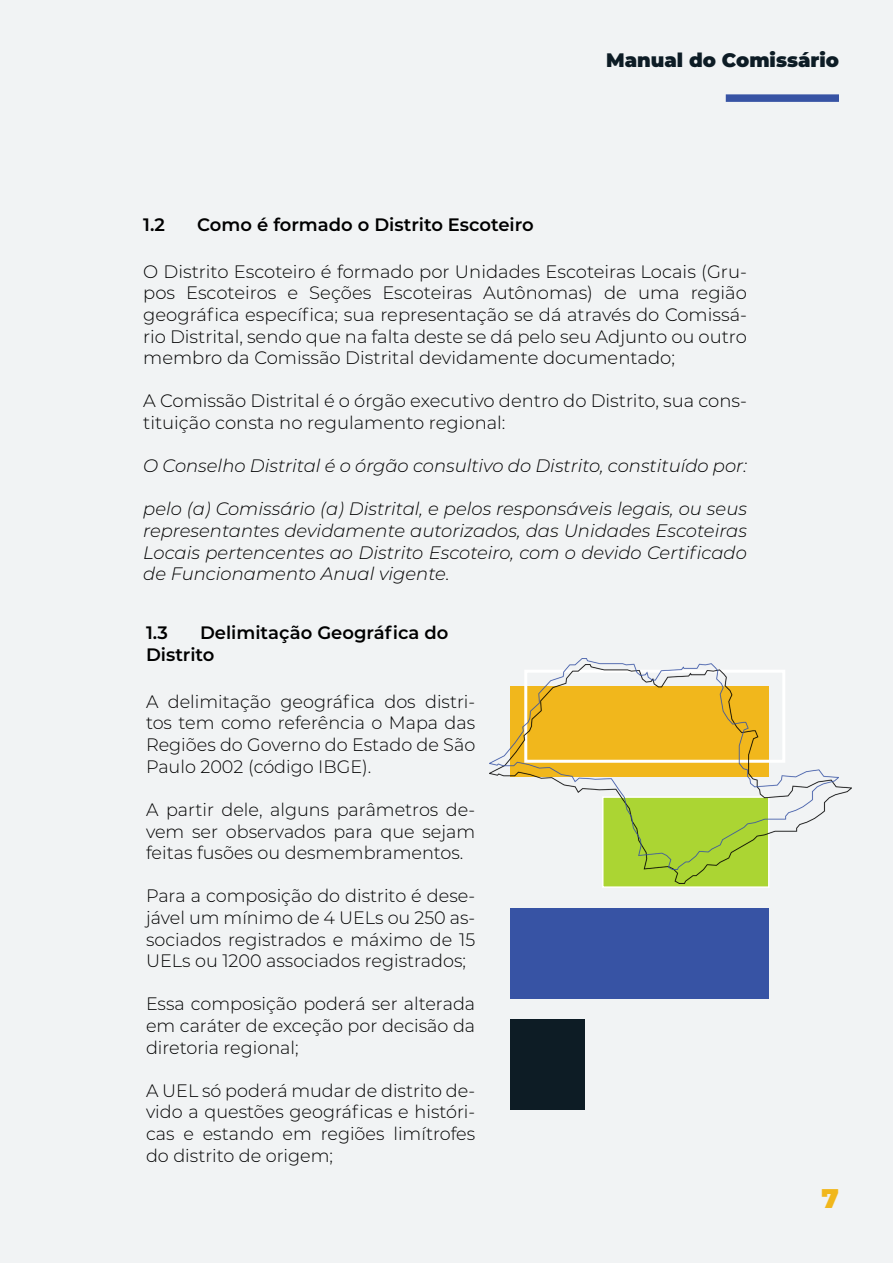
<style>
.page{position:relative;width:893px;height:1263px;background:#f1f3f4}
.page>*{position:absolute;margin:0;border:0;box-sizing:border-box;transform-origin:0 0}
.t1{font:900 27px "Montserrat";color:#f1b71c}
.t2{font:900 19.5px "Montserrat";color:#0d1c25}
.t3{font:300 18px/21.6px "Montserrat";color:#000;text-align:justify}
.t4{font:italic 300 18px/21.6px "Montserrat";color:#000;text-align:justify}
.t5{font:600 18px/21.6px "Montserrat";color:#000}
</style>
<div class="page">
<div style="left:726px;top:94px;width:113px;height:8px;background:#3753a4"></div>
<div style="left:602px;top:796px;width:167px;height:92px;background:#abd533;border:2px solid #fff"></div>
<div style="left:511px;top:908px;width:258px;height:90px;background:#3753a4"></div>
<div style="left:511px;top:1020px;width:74px;height:90px;background:#0d1c25"></div>
<img style="left:489px;top:658px;width:350px;height:211px">
<p class="t2" style="left:606px;top:45px;width:234px">Manual do Comissário</p>
<p class="t5" style="left:143px;top:213px;width:23px">1.2</p>
<p class="t5" style="left:197px;top:213px;width:338px">Como é formado o Distrito Escoteiro</p>
<p class="t3" style="left:143px;top:260px;width:605px">O Distrito Escoteiro é formado por Unidades Escoteiras Locais (Gru&shy;pos Escoteiros e Seções Escoteiras Autônomas) de uma região geográfica específica; sua representação se dá através do Comissá&shy;rio Distrital, sendo que na falta deste se dá pelo seu Adjunto ou outro membro da Comissão Distrital devidamente documentado;</p>
<p class="t3" style="left:143px;top:390px;width:605px">A Comissão Distrital é o órgão executivo dentro do Distrito, sua cons&shy;tituição consta no regulamento regional:</p>
<p class="t4" style="left:143px;top:454px;width:605px">O Conselho Distrital é o órgão consultivo do Distrito, constituído por:</p>
<p class="t4" style="left:143px;top:498px;width:605px">pelo (a) Comissário (a) Distrital, e pelos responsáveis legais, ou seus representantes devidamente autorizados, das Unidades Escoteiras Locais pertencentes ao Distrito Escoteiro, com o devido Certificado de Funcionamento Anual vigente.</p>
<p class="t5" style="left:146px;top:621px;width:304px;text-indent:54px">Delimitação Geográfica do<br>Distrito</p>
<p class="t3" style="left:146px;top:690px;width:331px">A delimitação geográfica dos distri&shy;tos tem como referência o Mapa das Regiões do Governo do Estado de São Paulo 2002 (código IBGE).</p>
<p class="t3" style="left:146px;top:798px;width:331px">A partir dele, alguns parâmetros de&shy;vem ser observados para que sejam feitas fusões ou desmembramentos.</p>
<p class="t3" style="left:146px;top:884px;width:331px">Para a composição do distrito é dese&shy;jável um mínimo de 4 UELs ou 250 as&shy;sociados registrados e máximo de 15<br>UELs ou 1200 associados registrados;</p>
<p class="t3" style="left:146px;top:992px;width:331px">Essa composição poderá ser alterada em caráter de exceção por decisão da diretoria regional;</p>
<p class="t3" style="left:146px;top:1079px;width:331px">A UEL só poderá mudar de distrito de&shy;vido a questões geográficas e históri&shy;cas e estando em regiões limítrofes do distrito de origem;</p>
<p class="t5" style="left:146px;top:621px;width:23px">1.3</p>
<h1 class="t1" style="left:821px;top:1178px;width:19px">7</h1>
</div>
